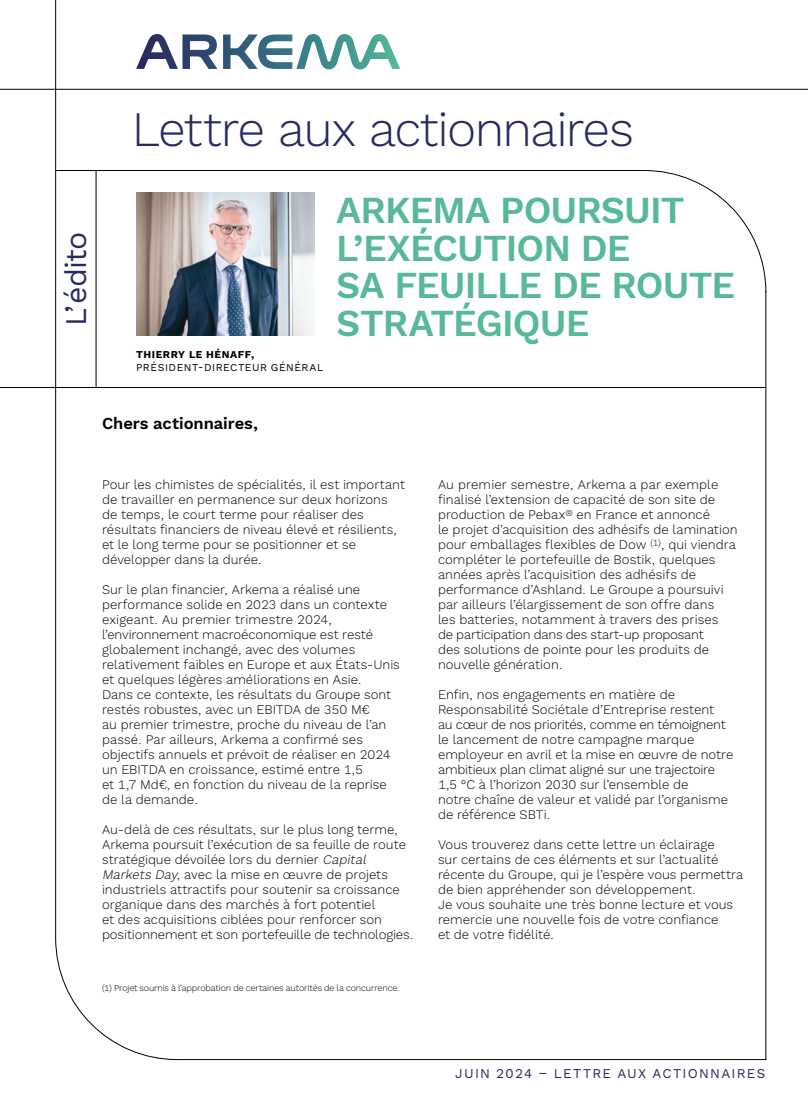
<style>
.page{position:relative;width:808px;height:1106px;background:#fff}
.page>*{position:absolute;margin:0;border:0;box-sizing:border-box;transform-origin:0 0}
.t1{font:300 49.5px "Work Sans";letter-spacing:-.035em;color:#282a5f}
.t2{font:600 37.5px/37.5px "Work Sans";letter-spacing:-.025em;color:#58b998}
.t3{font:30px "Work Sans";letter-spacing:-.025em;color:#282a5f}
.t4{font:600 16.5px "Work Sans";letter-spacing:-.005em;color:#000}
.t5{font:13.5px "Work Sans";letter-spacing:.09em;color:#282a5f}
.t6{font:300 13.2px/15px "Work Sans";color:#000}
.t7{font:10.5px "Work Sans";letter-spacing:.05em;color:#000}
.t8{font:700 10.5px "Work Sans";letter-spacing:.055em;color:#000}
.t9{font:300 9px "Work Sans";letter-spacing:-.015em;color:#000}
.s1{font-style:italic}
</style>
<div class="page">
<hr style="left:177px;top:1059px;width:589px;height:1px;background:#000">
<svg style="left:55px;top:937px;width:123px;height:123px"></svg>
<img style="left:136px;top:193px;width:179px;height:142px">
<svg style="left:136px;top:34px;width:264px;height:35px"></svg>
<hr style="left:0;top:387px;width:765px;height:1px;background:#000">
<svg style="left:644px;top:170px;width:123px;height:123px"></svg>
<hr style="left:765px;top:291px;width:1px;height:768px;background:#000">
<hr style="left:56px;top:170px;width:589px;height:1px;background:#000">
<hr style="left:0;top:89px;width:808px;height:1px;background:#000">
<hr style="left:55px;top:0;width:1px;height:938px;background:#000">
<hr style="left:96px;top:170px;width:1px;height:217px;background:#000">
<h1 class="t1" style="left:132px;top:100px;width:504px">Lettre aux actionnaires</h1>
<h3 class="t3" style="left:58px;top:325px;width:95px;rotate:-90deg">L’édito</h3>
<p class="t8" style="left:136px;top:348px;width:120px">THIERRY LE HÉNAFF,</p>
<p class="t7" style="left:136px;top:361px;width:189px">PRÉSIDENT-DIRECTEUR GÉNÉRAL</p>
<h2 class="t2" style="left:336px;top:193px;width:401px">ARKEMA POURSUIT<br>L’EXÉCUTION DE<br>SA FEUILLE DE ROUTE<br>STRATÉGIQUE</h2>
<p class="t4" style="left:102px;top:414px;width:157px">Chers actionnaires,</p>
<p class="t6" style="left:102px;top:478px;width:304px">Pour les chimistes de spécialités, il est important de travailler en permanence sur deux horizons de temps, le court terme pour réaliser des résultats financiers de niveau élevé et résilients, et le long terme pour se positionner et se développer dans la durée.</p>
<p class="t6" style="left:102px;top:583px;width:299px">Sur le plan financier, Arkema a réalisé une performance solide en 2023 dans un contexte exigeant. Au premier trimestre 2024, l’environnement macroéconomique est resté globalement inchangé, avec des volumes relativement faibles en Europe et aux États-Unis et quelques légères améliorations en Asie.<br>Dans ce contexte, les résultats du Groupe sont restés robustes, avec un EBITDA de 350 M€<br>au premier trimestre, proche du niveau de l’an passé. Par ailleurs, Arkema a confirmé ses objectifs annuels et prévoit de réaliser en 2024 un EBITDA en croissance, estimé entre 1,5<br>et 1,7 Md€, en fonction du niveau de la reprise de la demande.</p>
<p class="t6" style="left:102px;top:823px;width:313px">Au-delà de ces résultats, sur le plus long terme, Arkema poursuit l’exécution de sa feuille de route stratégique dévoilée lors du dernier <span class="s1">Capital Markets Day</span>, avec la mise en œuvre de projets industriels attractifs pour soutenir sa croissance organique dans des marchés à fort potentiel<br>et des acquisitions ciblées pour renforcer son positionnement et son portefeuille de technologies.</p>
<p class="t9" style="left:102px;top:983px;width:299px">(1) Projet soumis à l’approbation de certaines autorités de la concurrence.</p>
<p class="t6" style="left:438px;top:478px;width:301px">Au premier semestre, Arkema a par exemple finalisé l’extension de capacité de son site de production de Pebax<sup>®</sup> en France et annoncé<br>le projet d’acquisition des adhésifs de lamination pour emballages flexibles de Dow <sup>(1)</sup>, qui viendra compléter le portefeuille de Bostik, quelques années après l’acquisition des adhésifs de performance d’Ashland. Le Groupe a poursuivi par ailleurs l’élargissement de son offre dans<br>les batteries, notamment à travers des prises<br>de participation dans des start-up proposant<br>des solutions de pointe pour les produits de nouvelle génération.</p>
<p class="t6" style="left:438px;top:688px;width:297px">Enfin, nos engagements en matière de Responsabilité Sociétale d’Entreprise restent<br>au cœur de nos priorités, comme en témoignent le lancement de notre campagne marque employeur en avril et la mise en œuvre de notre ambitieux plan climat aligné sur une trajectoire 1,5 °C à l’horizon 2030 sur l’ensemble de<br>notre chaîne de valeur et validé par l’organisme de référence SBTi.</p>
<p class="t6" style="left:438px;top:838px;width:307px">Vous trouverez dans cette lettre un éclairage<br>sur certains de ces éléments et sur l’actualité récente du Groupe, qui je l’espère vous permettra de bien appréhender son développement.<br>Je vous souhaite une très bonne lecture et vous remercie une nouvelle fois de votre confiance<br>et de votre fidélité.</p>
<p class="t5" style="left:455px;top:1065px;width:312px">JUIN 2024 – LETTRE AUX ACTIONNAIRES</p>
</div>
